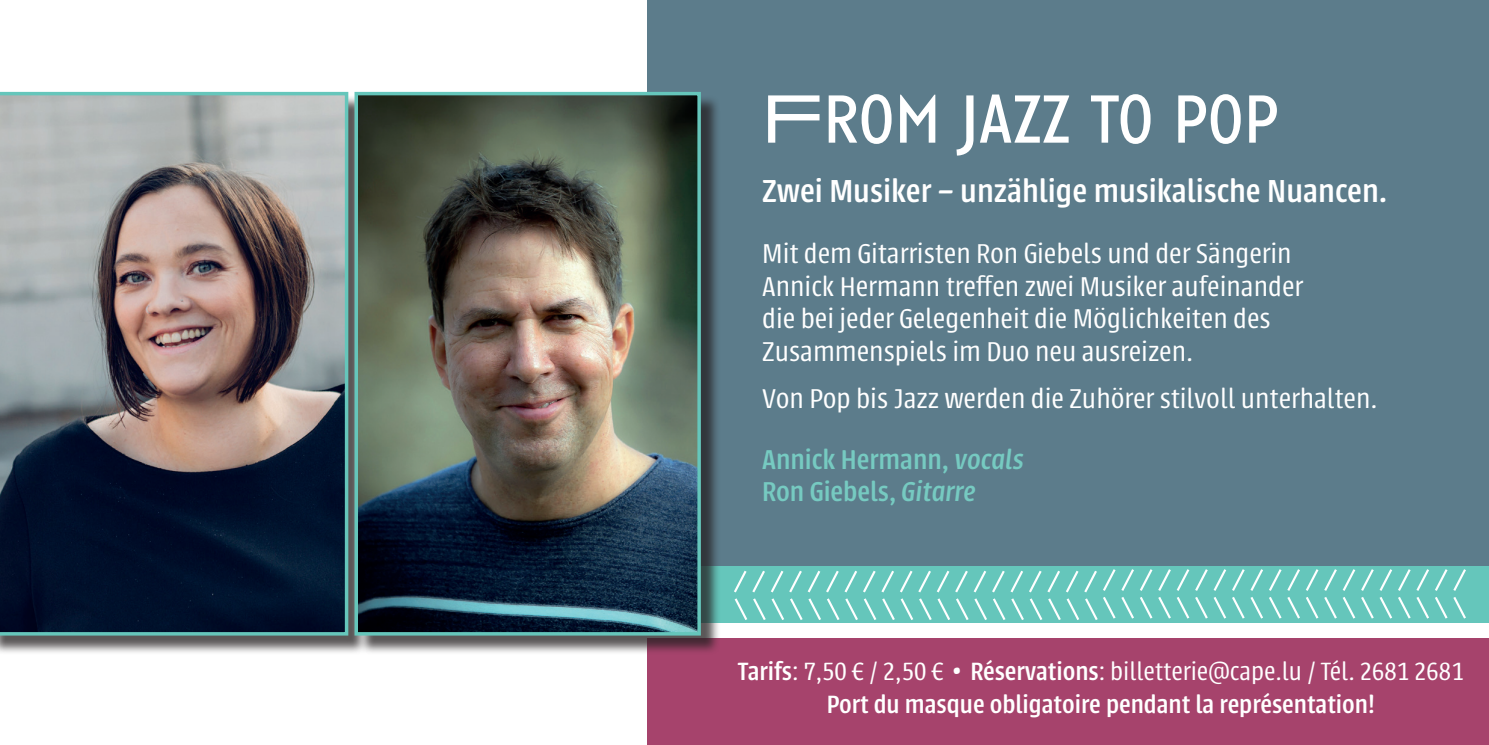
<style>
.page{position:relative;width:1489px;height:745px;background:#fff}
.page>*{position:absolute;margin:0;border:0;box-sizing:border-box;transform-origin:0 0}
.t1{font:70px "Anisette Std";letter-spacing:-.005em;color:#fff}
.t2{font:500 35px "Urbana";color:#fff}
.t3{font:300 30px/32.5px "Urbana";color:#fff}
.t4{font:500 30px "Urbana";color:#76cac1}
.t5{font:500 27.5px/33px "Urbana";color:#fff;text-align:center}
.s1{font-weight:500;color:#76cac1}
.s2{font-weight:500;font-style:italic;color:#76cac1}
.s3{font-style:italic}
.s4{font-weight:300}
</style>
<div class="page">
<div style="left:647px;top:638px;width:841px;height:106px;background:#a6436c"></div>
<div style="left:647px;top:565px;width:841px;height:57px;background:#65c6bb"></div>
<svg style="left:734px;top:569px;width:732px;height:51px"></svg>
<div style="left:647px;top:0;width:841px;height:565px;background:#5c7c8b"></div>
<div style="left:0;top:95px;width:720px;height:560px;background:#231f20;opacity:.75"></div>
<svg style="left:0;top:92px;width:348px;height:543px;background:#686a71"></svg>
<img style="left:358px;top:96px;width:339px;height:535px">
<div style="left:354px;top:92px;width:347px;height:543px;border:3px solid #65c6bb"></div>
<h1 class="t1" style="left:762px;top:82px;width:518px">FROM JAZZ TO POP</h1>
<p class="t2" style="left:762px;top:172px;width:626px">Zwei Musiker – unzählige musikalische Nuancen.</p>
<p class="t3" style="left:762px;top:237px;width:542px">Mit dem Gitarristen Ron Giebels und der Sängerin Annick Hermann treffen zwei Musiker aufeinander die bei jeder Gelegenheit die Möglichkeiten des Zusammenspiels im Duo neu ausreizen.</p>
<p class="t3" style="left:762px;top:367px;width:616px;line-height:60.8px">Von Pop bis Jazz werden die Zuhörer stilvoll unterhalten.<br><span class="s1">Annick Hermann,</span> <span class="s2">vocals</span></p>
<p class="t4" style="left:762px;top:475px;width:215px">Ron Giebels, <span class="s3">Gitarre</span></p>
<p class="t5" style="left:738px;top:654px;width:727px">Tarifs<span class="s4">: 7,50 € / 2,50 € •</span> Réservations<span class="s4">: billetterie@cape.lu / Tél. 2681 2681<br></span>Port du masque obligatoire pendant la représentation!</p>
</div>
